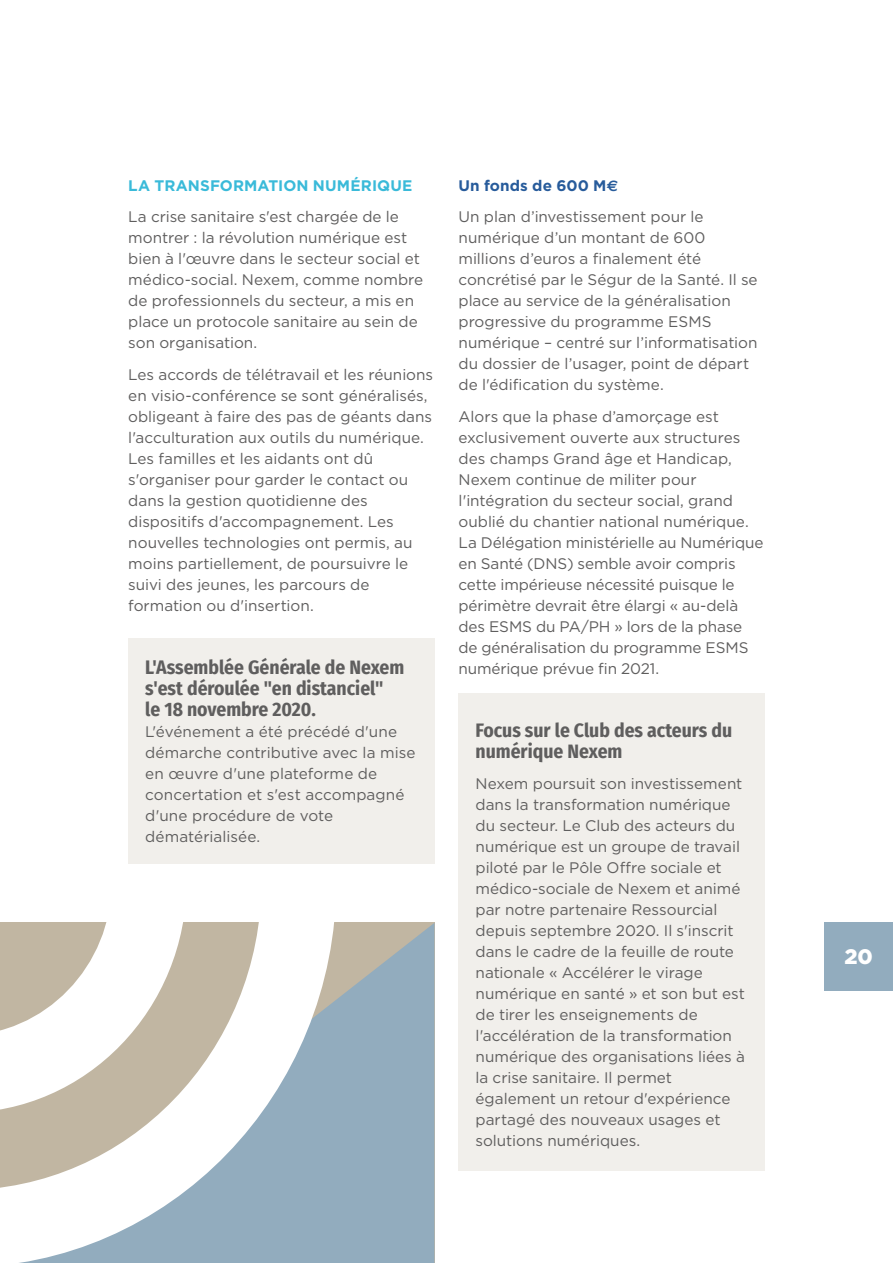
<style>
.page{position:relative;width:893px;height:1263px;background:#fff}
.page>*{position:absolute;margin:0;border:0;box-sizing:border-box;transform-origin:0 0}
.t1{font:900 21px "Gotham";color:#fff}
.t2{font:700 19.5px/21px "Fira Sans Condensed";color:#5f5e5e}
.t3{font:15.3px/21px "Gotham";color:#5f5e5e}
.t4{font:700 15.3px "Gotham";letter-spacing:.01em;color:#3abad9}
.s1{font-weight:700;color:#275b9b}
.s2{font-family:"Euro Sans";font-weight:700;color:#275b9b}
</style>
<div class="page">
<svg style="left:336px;top:923px;width:98px;height:340px;background:#97adba"></svg>
<svg style="left:0;top:922px;width:336px;height:341px"></svg>
<svg style="left:0;top:922px;width:187px;height:191px"></svg>
<div style="left:128px;top:638px;width:306px;height:225px;background:#f1efeb"></div>
<div style="left:459px;top:693px;width:306px;height:478px;background:#f1efeb"></div>
<div style="left:824px;top:922px;width:69px;height:69px;background:#92acbe"></div>
<p class="t4" style="left:128px;top:176px;width:286px">LA TRANSFORMATION NUMÉRIQUE</p>
<p class="t3" style="left:128px;top:206px;width:297px">La crise sanitaire s'est chargée de le montrer : la révolution numérique est bien à l'œuvre dans le secteur social et médico-social. Nexem, comme nombre de professionnels du secteur, a mis en place un protocole sanitaire au sein de son organisation.</p>
<p class="t3" style="left:128px;top:363px;width:306px">Les accords de télétravail et les réunions en visio-conférence se sont généralisés, obligeant à faire des pas de géants dans l'acculturation aux outils du numérique.<br>Les familles et les aidants ont dû s'organiser pour garder le contact ou dans la gestion quotidienne des dispositifs d'accompagnement. Les nouvelles technologies ont permis, au moins partiellement, de poursuivre le suivi des jeunes, les parcours de formation ou d'insertion.</p>
<p class="t2" style="left:145px;top:655px;width:261px">L'Assemblée Générale de Nexem s'est déroulée "en distanciel"<br>le 18 novembre 2020.</p>
<p class="t3" style="left:145px;top:720px;width:272px">L'événement a été précédé d'une démarche contributive avec la mise en œuvre d'une plateforme de concertation et s'est accompagné d'une procédure de vote dématérialisée.</p>
<p class="t3" style="left:458px;top:169px;width:247px;line-height:31.5px"><span class="s1">Un fonds de 600 M</span><span class="s2">E<br></span>Un plan d’investissement pour le</p>
<p class="t3" style="left:458px;top:227px;width:301px">numérique d’un montant de 600 millions d’euros a finalement été concrétisé par le Ségur de la Santé. Il se place au service de la généralisation progressive du programme ESMS numérique – centré sur l’informatisation du dossier de l’usager, point de départ de l'édification du système.</p>
<p class="t3" style="left:458px;top:405px;width:306px">Alors que la phase d’amorçage est exclusivement ouverte aux structures des champs Grand âge et Handicap, Nexem continue de militer pour l'intégration du secteur social, grand oublié du chantier national numérique.<br>La Délégation ministérielle au Numérique en Santé (DNS) semble avoir compris cette impérieuse nécessité puisque le périmètre devrait être élargi « au-delà des ESMS du PA/PH » lors de la phase de généralisation du programme ESMS numérique prévue fin 2021.</p>
<p class="t2" style="left:476px;top:718px;width:258px">Focus sur le Club des acteurs du numérique Nexem</p>
<p class="t3" style="left:476px;top:773px;width:271px">Nexem poursuit son investissement dans la transformation numérique du secteur. Le Club des acteurs du numérique est un groupe de travail piloté par le Pôle Offre sociale et médico-sociale de Nexem et animé par notre partenaire Ressourcial depuis septembre 2020. Il s'inscrit dans le cadre de la feuille de route nationale « Accélérer le virage numérique en santé » et son but est de tirer les enseignements de l'accélération de la transformation numérique des organisations liées à la crise sanitaire. Il permet également un retour d'expérience partagé des nouveaux usages et solutions numériques.</p>
<h1 class="t1" style="left:844px;top:945px;width:30px">20</h1>
</div>
